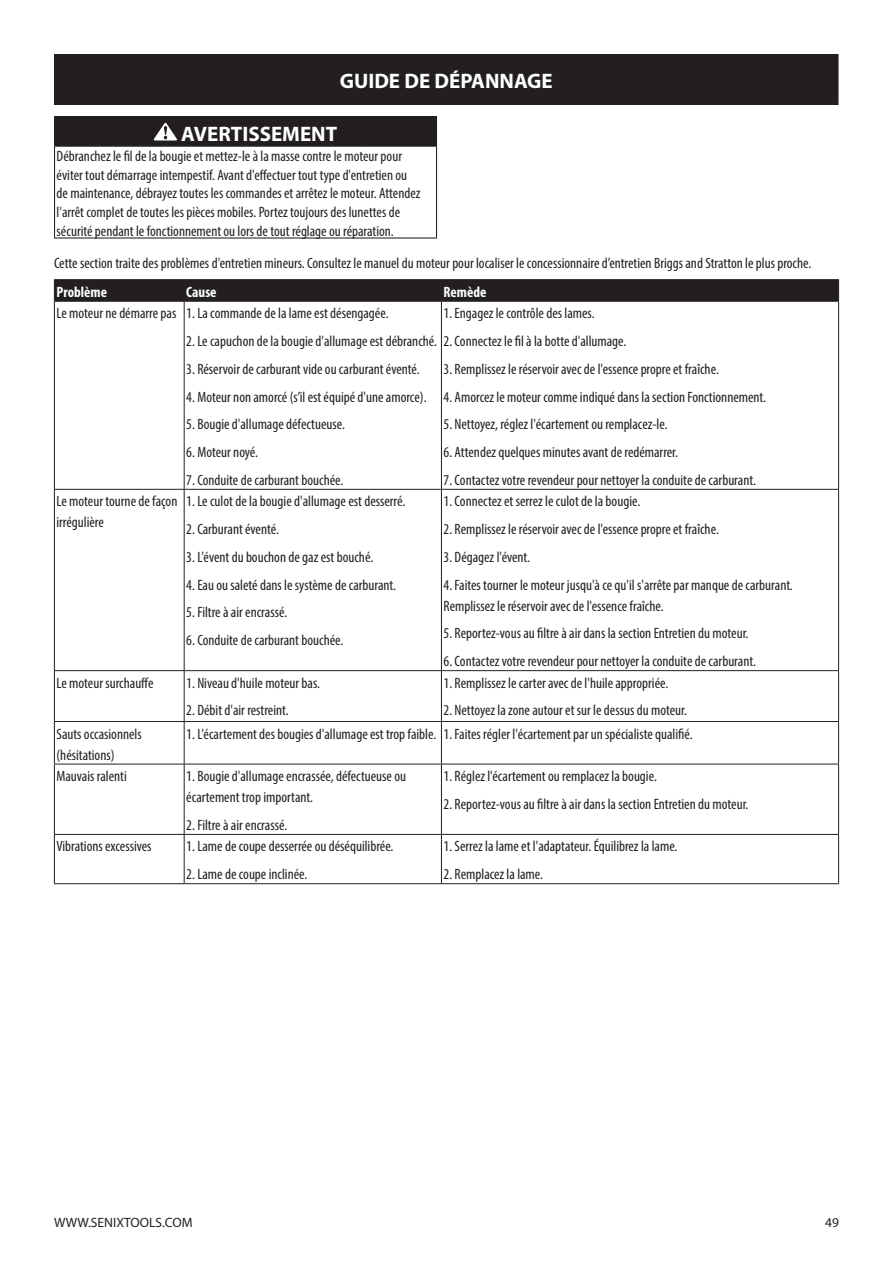
<style>
.page{position:relative;width:893px;height:1263px;background:#fff}
.page>*{position:absolute;margin:0;border:0;box-sizing:border-box;transform-origin:0 0}
.t1{font:700 21px "Myriad Pro";color:#fff}
.t2{font:condensed 15px/18.8px "Myriad Pro";color:#231f20}
.t3{font:700 condensed 15px "Myriad Pro";color:#fff}
.t4{font:13.5px "Myriad Pro";color:#231f20}
</style>
<div class="page">
<div style="left:55px;top:55px;width:783px;height:49px;background:#231f20"></div>
<hr style="left:54px;top:54px;width:784px;height:1px;background:#231f20">
<hr style="left:54px;top:55px;width:1px;height:49px;background:#231f20">
<hr style="left:54px;top:104px;width:784px;height:1px;background:#231f20">
<div style="left:55px;top:117px;width:381px;height:29px;background:#231f20"></div>
<hr style="left:54px;top:116px;width:383px;height:1px;background:#231f20">
<svg style="left:54px;top:117px;width:1px;height:29px"></svg>
<svg style="left:436px;top:117px;width:1px;height:29px"></svg>
<hr style="left:54px;top:146px;width:383px;height:1px;background:#231f20">
<hr style="left:54px;top:147px;width:1px;height:90px;background:#231f20">
<hr style="left:436px;top:147px;width:1px;height:90px;background:#231f20">
<hr style="left:54px;top:237px;width:383px;height:2px;background:#231f20">
<svg style="left:154px;top:123px;width:23px;height:18px"></svg>
<hr style="left:54px;top:279px;width:130px;height:1px;background:#231f20">
<hr style="left:184px;top:279px;width:257px;height:1px;background:#231f20">
<hr style="left:441px;top:279px;width:398px;height:1px;background:#231f20">
<div style="left:54px;top:280px;width:785px;height:21px;background:#231f20"></div>
<hr style="left:54px;top:301px;width:130px;height:1px;background:#231f20">
<hr style="left:54px;top:302px;width:1px;height:187px;background:#231f20">
<hr style="left:184px;top:301px;width:257px;height:1px;background:#231f20">
<hr style="left:184px;top:302px;width:1px;height:187px;background:#231f20">
<hr style="left:441px;top:301px;width:398px;height:1px;background:#231f20">
<hr style="left:441px;top:302px;width:1px;height:187px;background:#231f20">
<hr style="left:838px;top:302px;width:1px;height:187px;background:#231f20">
<hr style="left:54px;top:489px;width:130px;height:1px;background:#231f20">
<hr style="left:54px;top:490px;width:1px;height:180px;background:#231f20">
<hr style="left:184px;top:489px;width:257px;height:1px;background:#231f20">
<hr style="left:184px;top:490px;width:1px;height:180px;background:#231f20">
<hr style="left:441px;top:489px;width:398px;height:1px;background:#231f20">
<hr style="left:441px;top:490px;width:1px;height:180px;background:#231f20">
<hr style="left:838px;top:490px;width:1px;height:180px;background:#231f20">
<hr style="left:54px;top:670px;width:130px;height:1px;background:#231f20">
<hr style="left:54px;top:671px;width:1px;height:50px;background:#231f20">
<hr style="left:184px;top:670px;width:257px;height:1px;background:#231f20">
<hr style="left:184px;top:671px;width:1px;height:50px;background:#231f20">
<hr style="left:441px;top:670px;width:398px;height:1px;background:#231f20">
<hr style="left:441px;top:671px;width:1px;height:50px;background:#231f20">
<hr style="left:838px;top:671px;width:1px;height:50px;background:#231f20">
<hr style="left:54px;top:721px;width:130px;height:1px;background:#231f20">
<hr style="left:54px;top:722px;width:1px;height:42px;background:#231f20">
<hr style="left:184px;top:721px;width:257px;height:1px;background:#231f20">
<hr style="left:184px;top:722px;width:1px;height:42px;background:#231f20">
<hr style="left:441px;top:721px;width:398px;height:1px;background:#231f20">
<hr style="left:441px;top:722px;width:1px;height:42px;background:#231f20">
<hr style="left:838px;top:722px;width:1px;height:42px;background:#231f20">
<hr style="left:54px;top:764px;width:130px;height:1px;background:#231f20">
<hr style="left:54px;top:764px;width:1px;height:70px;background:#231f20">
<hr style="left:184px;top:764px;width:257px;height:1px;background:#231f20">
<hr style="left:184px;top:764px;width:1px;height:70px;background:#231f20">
<hr style="left:441px;top:764px;width:398px;height:1px;background:#231f20">
<hr style="left:441px;top:764px;width:1px;height:70px;background:#231f20">
<hr style="left:838px;top:764px;width:1px;height:70px;background:#231f20">
<hr style="left:54px;top:834px;width:130px;height:1px;background:#231f20">
<hr style="left:54px;top:835px;width:1px;height:48px;background:#231f20">
<hr style="left:184px;top:834px;width:257px;height:1px;background:#231f20">
<hr style="left:184px;top:835px;width:1px;height:48px;background:#231f20">
<hr style="left:441px;top:834px;width:398px;height:1px;background:#231f20">
<hr style="left:441px;top:835px;width:1px;height:48px;background:#231f20">
<hr style="left:838px;top:835px;width:1px;height:48px;background:#231f20">
<hr style="left:54px;top:883px;width:130px;height:1px;background:#231f20">
<hr style="left:184px;top:883px;width:257px;height:1px;background:#231f20">
<hr style="left:441px;top:883px;width:398px;height:1px;background:#231f20">
<h1 class="t1" style="left:340px;top:68px;width:215px">GUIDE DE DÉPANNAGE</h1>
<h1 class="t1" style="left:181px;top:120px;width:157px">AVERTISSEMENT</h1>
<p class="t2" style="left:57px;top:146px;width:365px">Débranchez le fil de la bougie et mettez-le à la masse contre le moteur pour éviter tout démarrage intempestif. Avant d'effectuer tout type d'entretien ou de maintenance, débrayez toutes les commandes et arrêtez le moteur. Attendez l'arrêt complet de toutes les pièces mobiles. Portez toujours des lunettes de sécurité pendant le fonctionnement ou lors de tout réglage ou réparation.</p>
<p class="t2" style="left:54px;top:254px;width:759px">Cette section traite des problèmes d'entretien mineurs. Consultez le manuel du moteur pour localiser le concessionnaire d’entretien Briggs and Stratton le plus proche.</p>
<p class="t3" style="left:57px;top:282px;width:52px">Problème</p>
<p class="t3" style="left:186px;top:282px;width:32px">Cause</p>
<p class="t3" style="left:444px;top:282px;width:44px">Remède</p>
<p class="t2" style="left:57px;top:304px;width:334px">Le moteur ne démarre pas 1. La commande de la lame est désengagée.</p>
<p class="t2" style="left:186px;top:331px;width:442px">2. Le capuchon de la bougie d'allumage est débranché. 2. Connectez le fil à la botte d'allumage.</p>
<p class="t2" style="left:186px;top:359px;width:235px">3. Réservoir de carburant vide ou carburant éventé.</p>
<p class="t2" style="left:186px;top:387px;width:242px">4. Moteur non amorcé (s’il est équipé d'une amorce).</p>
<p class="t2" style="left:186px;top:415px;width:160px">5. Bougie d'allumage défectueuse.</p>
<p class="t2" style="left:186px;top:442px;width:73px">6. Moteur noyé.</p>
<p class="t2" style="left:186px;top:470px;width:159px">7. Conduite de carburant bouchée.</p>
<p class="t2" style="left:444px;top:304px;width:153px">1. Engagez le contrôle des lames.</p>
<p class="t2" style="left:444px;top:359px;width:277px">3. Remplissez le réservoir avec de l'essence propre et fraîche.</p>
<p class="t2" style="left:444px;top:387px;width:324px">4. Amorcez le moteur comme indiqué dans la section Fonctionnement.</p>
<p class="t2" style="left:444px;top:415px;width:226px">5. Nettoyez, réglez l'écartement ou remplacez-le.</p>
<p class="t2" style="left:444px;top:442px;width:236px">6. Attendez quelques minutes avant de redémarrer.</p>
<p class="t2" style="left:444px;top:470px;width:314px">7. Contactez votre revendeur pour nettoyer la conduite de carburant.</p>
<p class="t2" style="left:57px;top:491px;width:122px;line-height:21px">Le moteur tourne de façon irrégulière</p>
<p class="t2" style="left:186px;top:492px;width:220px">1. Le culot de la bougie d'allumage est desserré.</p>
<p class="t2" style="left:186px;top:520px;width:94px">2. Carburant éventé.</p>
<p class="t2" style="left:186px;top:547px;width:188px">3. L'évent du bouchon de gaz est bouché.</p>
<p class="t2" style="left:186px;top:575px;width:211px">4. Eau ou saleté dans le système de carburant.</p>
<p class="t2" style="left:186px;top:603px;width:102px">5. Filtre à air encrassé.</p>
<p class="t2" style="left:186px;top:631px;width:159px">6. Conduite de carburant bouchée.</p>
<p class="t2" style="left:57px;top:673px;width:98px">Le moteur surchauffe</p>
<p class="t2" style="left:186px;top:673px;width:135px">1. Niveau d'huile moteur bas.</p>
<p class="t2" style="left:186px;top:701px;width:104px">2. Débit d'air restreint.</p>
<p class="t2" style="left:444px;top:492px;width:198px">1. Connectez et serrez le culot de la bougie.</p>
<p class="t2" style="left:444px;top:520px;width:277px">2. Remplissez le réservoir avec de l'essence propre et fraîche.</p>
<p class="t2" style="left:444px;top:547px;width:88px">3. Dégagez l'évent.</p>
<p class="t2" style="left:444px;top:574px;width:351px;line-height:21px">4. Faites tourner le moteur jusqu'à ce qu'il s'arrête par manque de carburant.<br>Remplissez le réservoir avec de l'essence fraîche.</p>
<p class="t2" style="left:444px;top:624px;width:306px">5. Reportez-vous au filtre à air dans la section Entretien du moteur.</p>
<p class="t2" style="left:444px;top:652px;width:314px">6. Contactez votre revendeur pour nettoyer la conduite de carburant.</p>
<p class="t2" style="left:444px;top:673px;width:226px">1. Remplissez le carter avec de l'huile appropriée.</p>
<p class="t2" style="left:444px;top:701px;width:245px">2. Nettoyez la zone autour et sur le dessus du moteur.</p>
<p class="t2" style="left:57px;top:723px;width:87px;line-height:21px">Sauts occasionnels (hésitations)</p>
<p class="t2" style="left:186px;top:724px;width:508px">1. L'écartement des bougies d'allumage est trop faible. 1. Faites régler l'écartement par un spécialiste qualifié.</p>
<p class="t2" style="left:57px;top:767px;width:72px">Mauvais ralenti</p>
<p class="t2" style="left:186px;top:765px;width:221px;line-height:21px">1. Bougie d'allumage encrassée, défectueuse ou écartement trop important.</p>
<p class="t2" style="left:186px;top:815px;width:102px">2. Filtre à air encrassé.</p>
<p class="t2" style="left:444px;top:767px;width:215px">1. Réglez l'écartement ou remplacez la bougie.</p>
<p class="t2" style="left:444px;top:794px;width:306px">2. Reportez-vous au filtre à air dans la section Entretien du moteur.</p>
<p class="t2" style="left:57px;top:837px;width:97px">Vibrations excessives</p>
<p class="t2" style="left:186px;top:837px;width:209px">1. Lame de coupe desserrée ou déséquilibrée.</p>
<p class="t2" style="left:186px;top:865px;width:123px">2. Lame de coupe inclinée.</p>
<p class="t2" style="left:444px;top:837px;width:235px">1. Serrez la lame et l'adaptateur. Équilibrez la lame.</p>
<p class="t2" style="left:444px;top:865px;width:101px">2. Remplacez la lame.</p>
<p class="t4" style="left:54px;top:1214px;width:140px">WWW.SENIXTOOLS.COM</p>
<p class="t4" style="left:825px;top:1214px;width:15px">49</p>
</div>
